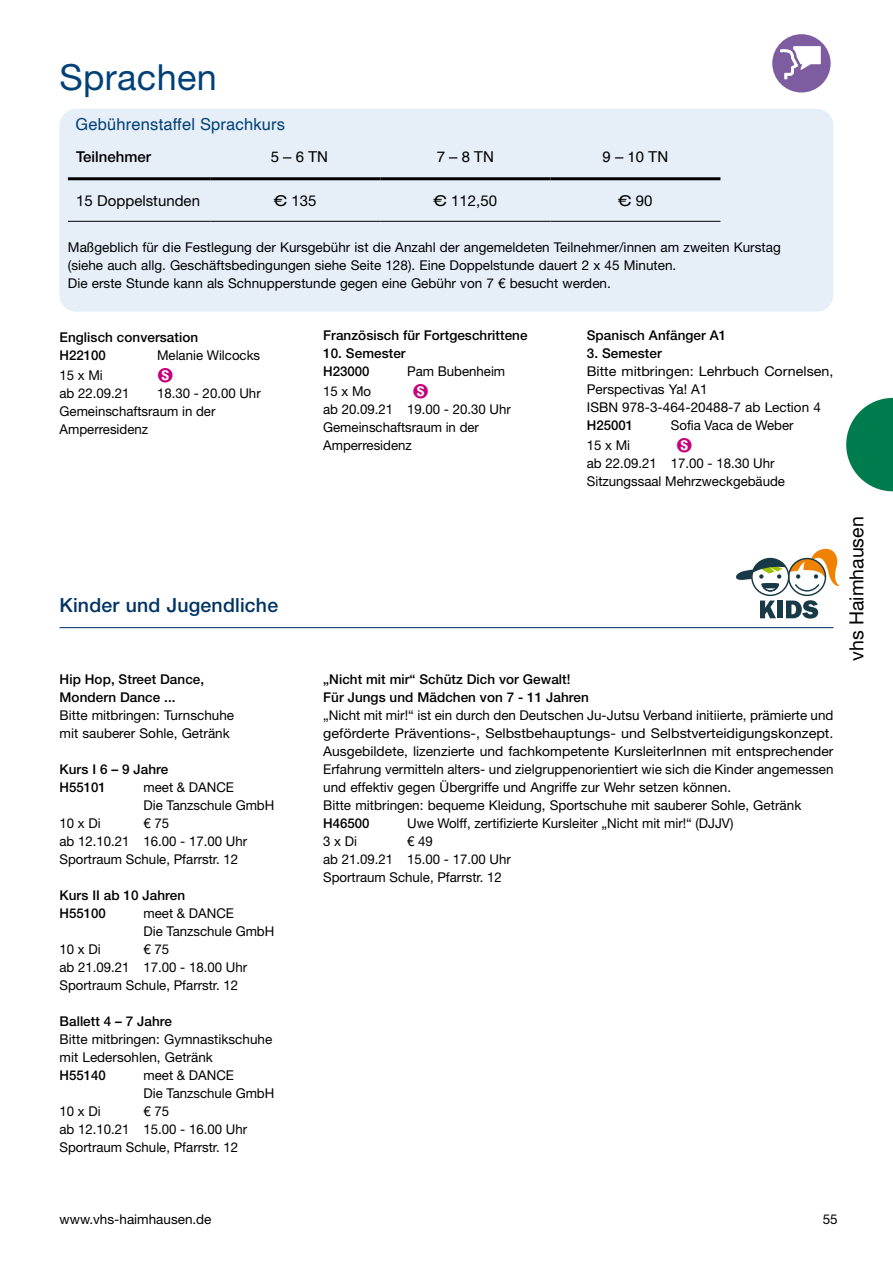
<style>
.page{position:relative;width:893px;height:1263px;background:#fff}
.page>*{position:absolute;margin:0;border:0;box-sizing:border-box;transform-origin:0 0}
.t1{font:36px "Helvetica Neue LT Std";letter-spacing:.01em;color:#004178}
.t2{font:500 19.5px "Helvetica Neue LT Std";letter-spacing:.01em;color:#003464}
.t3{font:19.5px "Helvetica Neue LT Std";color:#000}
.t4{font:16.5px "Helvetica";letter-spacing:.01em;color:#004178}
.t5{font:16.5px "Bundesbahn Pi One";color:#c5007b}
.Text_lihgt_ohne_Regi{font:15px "Helvetica Neue LT Std";color:#000}
.t6{font:15px "Helvetica";color:#000}
.Text_lihgt_ohne_Regi-2{font:500 15px "Helvetica Neue LT Std";color:#000}
.vhs_fliesstext{font:13.5px/18px "Helvetica Neue LT Std";color:#000}
.t7{font:500 13.5px/18px "Helvetica Neue LT Std";letter-spacing:.005em;color:#000}
.vhs_fliesstext-2{font:13.5px/18px "Helvetica Neue LT Std";color:#000;scale:1.06 1}
.s1{font-family:"Euro Sans EF One"}
</style>
<div class="page">
<svg style="left:846px;top:398px;width:47px;height:93px"></svg>
<hr style="left:60px;top:627px;width:773px;height:1px;background:#003464">
<div style="left:59px;top:109px;width:774px;height:203px;background:#e6eef8;border-radius:17px"></div>
<hr style="left:68px;top:221px;width:142px;height:1px;background:#000">
<hr style="left:210px;top:221px;width:170px;height:1px;background:#000">
<hr style="left:380px;top:221px;width:170px;height:1px;background:#000">
<hr style="left:550px;top:221px;width:170px;height:1px;background:#000">
<hr style="left:68px;top:177px;width:142px;height:3px;background:#000">
<hr style="left:210px;top:177px;width:170px;height:3px;background:#000">
<hr style="left:380px;top:177px;width:170px;height:3px;background:#000">
<hr style="left:550px;top:177px;width:170px;height:3px;background:#000">
<svg style="left:772px;top:34px;width:59px;height:59px"></svg>
<svg style="left:736px;top:548px;width:104px;height:71px"></svg>
<h1 class="t1" style="left:60px;top:56px;width:159px">Sprachen</h1>
<p class="t4" style="left:75px;top:112px;width:211px">Gebührenstaffel Sprachkurs</p>
<p class="Text_lihgt_ohne_Regi-2" style="left:76px;top:148px;width:77px">Teilnehmer</p>
<p class="t6" style="left:271px;top:146px;width:59px">5 – 6 TN</p>
<p class="t6" style="left:437px;top:146px;width:59px">7 – 8 TN</p>
<p class="t6" style="left:603px;top:146px;width:67px">9 – 10 TN</p>
<p class="Text_lihgt_ohne_Regi" style="left:76px;top:192px;width:126px">15 Doppelstunden</p>
<p class="Text_lihgt_ohne_Regi" style="left:274px;top:192px;width:44px"><span class="s1">U</span> 135</p>
<p class="Text_lihgt_ohne_Regi" style="left:433px;top:192px;width:65px"><span class="s1">U</span> 112,50</p>
<p class="Text_lihgt_ohne_Regi" style="left:618px;top:192px;width:36px"><span class="s1">U</span> 90</p>
<p class="vhs_fliesstext" style="left:68px;top:238px;width:714px">Maßgeblich für die Festlegung der Kursgebühr ist die Anzahl der angemeldeten Teilnehmer/innen am zweiten Kurstag</p>
<p class="vhs_fliesstext" style="left:68px;top:256px;width:610px">(siehe auch allg. Geschäftsbedingungen siehe Seite 128). Eine Doppelstunde dauert 2 x 45 Minuten.</p>
<p class="vhs_fliesstext" style="left:68px;top:274px;width:544px">Die erste Stunde kann als Schnupperstunde gegen eine Gebühr von 7 € besucht werden.</p>
<p class="t7" style="left:60px;top:328px;width:140px">Englisch conversation<br>H22100</p>
<p class="vhs_fliesstext" style="left:157px;top:346px;width:105px">Melanie Wilcocks</p>
<p class="vhs_fliesstext" style="left:60px;top:366px;width:45px">15 x Mi</p>
<p class="t5" style="left:157px;top:368px;width:18px">S</p>
<p class="vhs_fliesstext" style="left:60px;top:384px;width:72px">ab 22.09.21</p>
<p class="vhs_fliesstext" style="left:60px;top:384px;width:203px;text-indent:98px">18.30 - 20.00 Uhr<br>Gemeinschaftsraum in der<br>Amperresidenz</p>
<h2 class="t2" style="left:60px;top:594px;width:220px">Kinder und Jugendliche</h2>
<p class="t7" style="left:60px;top:670px;width:146px">Hip Hop, Street Dance,<br>Mondern Dance ...</p>
<p class="vhs_fliesstext" style="left:60px;top:706px;width:176px">Bitte mitbringen: Turnschuhe mit sauberer Sohle, Getränk</p>
<p class="t7" style="left:60px;top:760px;width:110px">Kurs I 6 – 9 Jahre<br>H55101</p>
<p class="vhs_fliesstext" style="left:144px;top:778px;width:132px">meet &amp; DANCE<br>Die Tanzschule GmbH</p>
<p class="vhs_fliesstext" style="left:60px;top:814px;width:189px;text-indent:84px">€ 75<br>ab 12.10.21 16.00 - 17.00 Uhr<br>Sportraum Schule, Pfarrstr. 12</p>
<p class="t7" style="left:60px;top:886px;width:127px">Kurs II ab 10 Jahren<br>H55100</p>
<p class="vhs_fliesstext" style="left:60px;top:814px;width:43px">10 x Di</p>
<p class="vhs_fliesstext" style="left:144px;top:904px;width:132px">meet &amp; DANCE<br>Die Tanzschule GmbH</p>
<p class="vhs_fliesstext" style="left:60px;top:940px;width:189px;text-indent:84px">€ 75<br>ab 21.09.21 17.00 - 18.00 Uhr<br>Sportraum Schule, Pfarrstr. 12</p>
<p class="t7" style="left:60px;top:1012px;width:114px">Ballett 4 – 7 Jahre</p>
<p class="vhs_fliesstext" style="left:60px;top:1030px;width:214px">Bitte mitbringen: Gymnastikschuhe mit Ledersohlen, Getränk</p>
<p class="t7" style="left:60px;top:1066px;width:48px">H55140</p>
<p class="vhs_fliesstext" style="left:144px;top:1066px;width:132px">meet &amp; DANCE<br>Die Tanzschule GmbH</p>
<p class="vhs_fliesstext" style="left:60px;top:1102px;width:43px">10 x Di</p>
<p class="vhs_fliesstext" style="left:60px;top:940px;width:43px">10 x Di</p>
<p class="vhs_fliesstext" style="left:60px;top:1102px;width:189px;text-indent:84px">€ 75<br>ab 12.10.21 15.00 - 16.00 Uhr<br>Sportraum Schule, Pfarrstr. 12</p>
<p class="t7" style="left:323px;top:326px;width:206px">Französisch für Fortgeschrittene</p>
<p class="t7" style="left:323px;top:344px;width:84px">10. Semester<br>H23000</p>
<p class="vhs_fliesstext" style="left:407px;top:362px;width:100px">Pam Bubenheim</p>
<p class="vhs_fliesstext" style="left:323px;top:382px;width:50px">15 x Mo</p>
<p class="t5" style="left:413px;top:384px;width:18px">S</p>
<p class="vhs_fliesstext" style="left:323px;top:400px;width:189px">ab 20.09.21 19.00 - 20.30 Uhr<br>Gemeinschaftsraum in der<br>Amperresidenz</p>
<p class="t7" style="left:587px;top:326px;width:141px">Spanisch Anfänger A1</p>
<p class="t7" style="left:587px;top:344px;width:76px">3. Semester</p>
<p class="vhs_fliesstext-2" style="left:587px;top:362px;width:234px">Bitte mitbringen: Lehrbuch Cornelsen,<br>Perspectivas Ya! A1<br>ISBN 978-3-464-20488-7 ab Lection 4</p>
<p class="t7" style="left:587px;top:416px;width:48px">H25001</p>
<p class="vhs_fliesstext" style="left:671px;top:416px;width:124px">Sofia Vaca de Weber</p>
<p class="vhs_fliesstext" style="left:587px;top:436px;width:45px">15 x Mi</p>
<p class="t5" style="left:676px;top:438px;width:18px">S</p>
<p class="vhs_fliesstext" style="left:587px;top:454px;width:200px">ab 22.09.21 17.00 - 18.30 Uhr<br>Sitzungssaal Mehrzweckgebäude</p>
<p class="t7" style="left:323px;top:670px;width:267px">„Nicht mit mir“ Schütz Dich vor Gewalt!<br>Für Jungs und Mädchen von 7 - 11 Jahren</p>
<p class="vhs_fliesstext" style="left:323px;top:706px;width:512px">„Nicht mit mir!“ ist ein durch den Deutschen Ju-Jutsu Verband initiierte, prämierte und geförderte Präventions-, Selbstbehauptungs- und Selbstverteidigungskonzept.<br>Ausgebildete, lizenzierte und fachkompetente KursleiterInnen mit entsprechender Erfahrung vermitteln alters- und zielgruppenorientiert wie sich die Kinder angemessen und effektiv gegen Übergriffe und Angriffe zur Wehr setzen können.<br>Bitte mitbringen: bequeme Kleidung, Sportschuhe mit sauberer Sohle, Getränk</p>
<p class="t7" style="left:323px;top:814px;width:48px">H46500</p>
<p class="vhs_fliesstext" style="left:407px;top:814px;width:328px">Uwe Wolff, zertifizierte Kursleiter „Nicht mit mir!“ (DJJV)</p>
<p class="vhs_fliesstext" style="left:323px;top:832px;width:35px">3 x Di</p>
<p class="vhs_fliesstext" style="left:323px;top:832px;width:189px;text-indent:84px">€ 49<br>ab 21.09.21 15.00 - 17.00 Uhr<br>Sportraum Schule, Pfarrstr. 12</p>
<h2 class="t3" style="left:845px;top:661px;width:146px;rotate:-90deg">vhs Haimhausen</h2>
<p class="vhs_fliesstext" style="left:60px;top:1210px;width:154px">www.vhs-haimhausen.de</p>
<p class="vhs_fliesstext" style="left:823px;top:1210px;width:17px">55</p>
</div>
